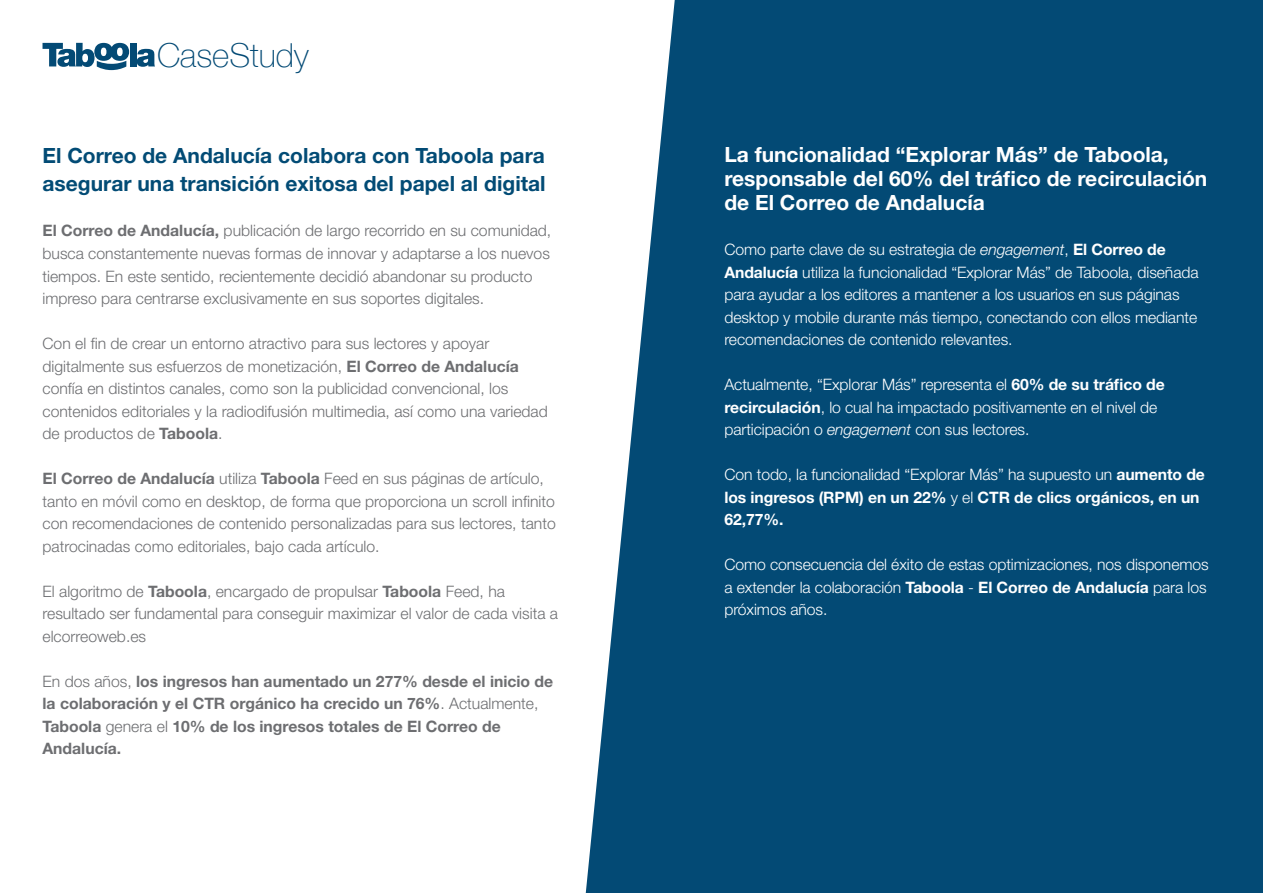
<style>
.page{position:relative;width:1263px;height:893px;background:#fff}
.page>*{position:absolute;margin:0;border:0;box-sizing:border-box;transform-origin:0 0}
.t1{font:100 33px "Helvetica Neue";color:#034a75}
.t2{font:700 21px/24px "Helvetica Neue LT Std";color:#fff}
.t3{font:700 21px/28.2px "Helvetica Neue LT Std";color:#024b75}
.t4{font:300 15.75px/22.5px "Helvetica Neue LT Std";color:#6d6e71}
.t5{font:300 15.75px/22.5px "Helvetica Neue LT Std";letter-spacing:-.005em;color:#fff}
.t6{font:700 15.75px/22.5px "Helvetica Neue LT Std";color:#6d6e71}
.t7{font:700 15.75px/22.5px "Helvetica Neue LT Std";letter-spacing:-.005em;color:#fff}
.s1{font-weight:700}
.s2{font-weight:300}
.s3{font-style:italic}
</style>
<div class="page">
<div style="left:586px;top:0;width:677px;height:893px;background:#034a75"></div>
<div style="left:130px;top:43px;width:6px;height:23px;background:#034a75"></div>
<svg style="left:137px;top:49px;width:18px;height:18px"></svg>
<svg style="left:43px;top:43px;width:86px;height:27px"></svg>
<h1 class="t1" style="left:157px;top:30px;width:153px">CaseStudy</h1>
<h2 class="t3" style="left:43px;top:141px;width:505px">El Correo de Andalucía colabora con Taboola para asegurar una transición exitosa del papel al digital</h2>
<p class="t4" style="left:43px;top:219px;width:510px"><span class="s1">El Correo de Andalucía,</span> publicación de largo recorrido en su comunidad, busca constantemente nuevas formas de innovar y adaptarse a los nuevos tiempos. En este sentido, recientemente decidió abandonar su producto impreso para centrarse exclusivamente en sus soportes digitales.</p>
<p class="t4" style="left:43px;top:332px;width:507px">Con el fin de crear un entorno atractivo para sus lectores y apoyar digitalmente sus esfuerzos de monetización, <span class="s1">El Correo de Andalucía </span>confía en distintos canales, como son la publicidad convencional, los contenidos editoriales y la radiodifusión multimedia, así como una variedad de productos de <span class="s1">Taboola</span>.</p>
<p class="t4" style="left:43px;top:467px;width:515px"><span class="s1">El Correo de Andalucía</span> utiliza <span class="s1">Taboola</span> Feed en sus páginas de artículo, tanto en móvil como en desktop, de forma que proporciona un scroll infinito con recomendaciones de contenido personalizadas para sus lectores, tanto patrocinadas como editoriales, bajo cada artículo.</p>
<p class="t4" style="left:43px;top:579px;width:517px">El algoritmo de <span class="s1">Taboola</span>, encargado de propulsar <span class="s1">Taboola</span> Feed, ha resultado ser fundamental para conseguir maximizar el valor de cada visita a elcorreoweb.es</p>
<p class="t6" style="left:43px;top:669px;width:512px"><span class="s2">En dos años,</span> los ingresos han aumentado un 277% desde el inicio de la colaboración y el CTR orgánico ha crecido un 76%<span class="s2">. Actualmente, </span>Taboola <span class="s2">genera el</span> 10% de los ingresos totales de El Correo de Andalucía.</p>
<h2 class="t2" style="left:724px;top:142px;width:484px">La funcionalidad “Explorar Más” de Taboola, responsable del 60% del tráfico de recirculación de El Correo de Andalucía</h2>
<p class="t5" style="left:724px;top:238px;width:476px">Como parte clave de su estrategia de <span class="s3">engagement</span>, <span class="s1">El Correo de Andalucía</span> utiliza la funcionalidad “Explorar Más” de Taboola, diseñada para ayudar a los editores a mantener a los usuarios en sus páginas desktop y mobile durante más tiempo, conectando con ellos mediante recomendaciones de contenido relevantes.</p>
<p class="t5" style="left:724px;top:373px;width:442px">Actualmente, “Explorar Más” representa el <span class="s1">60% de su tráfico de recirculación</span>, lo cual ha impactado positivamente en el nivel de participación o <span class="s3">engagement</span> con sus lectores.</p>
<p class="t7" style="left:724px;top:463px;width:482px"><span class="s2">Con todo, la funcionalidad “Explorar Más” ha supuesto un</span> aumento de los ingresos (RPM) en un 22% <span class="s2">y el</span> CTR de clics orgánicos, en un<br>62,77%.</p>
<p class="t5" style="left:724px;top:553px;width:486px">Como consecuencia del éxito de estas optimizaciones, nos disponemos a extender la colaboración <span class="s1">Taboola</span> - <span class="s1">El Correo de Andalucía</span> para los próximos años.</p>
</div>
